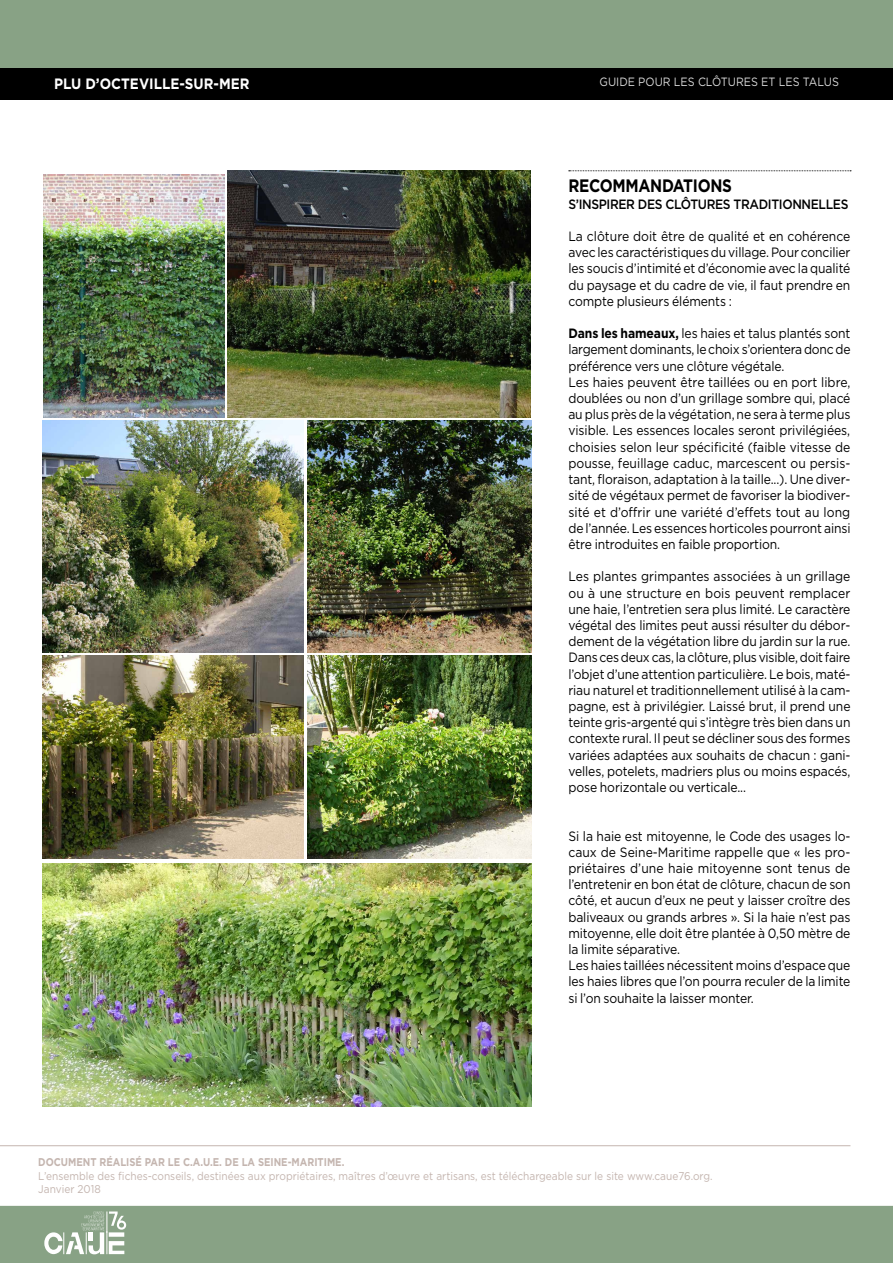
<style>
.page{position:relative;width:893px;height:1263px;background:#fff}
.page>*{position:absolute;margin:0;border:0;box-sizing:border-box;transform-origin:0 0}
.t1{font:700 18px "Gotham";letter-spacing:-.02em;color:#000;scale:.85 1}
.t2{font:700 15px "Gotham";color:#fff;scale:.9 1}
.t3{font:13.5px/16.2px "Gotham";letter-spacing:-.01em;color:#000;text-align:justify;scale:.9 1}
.t4{font:500 13.5px "Gotham";letter-spacing:-.03em;color:#000;scale:.9 1}
.t5{font:12px "Gotham";color:#dadada;scale:.9 1}
.t6{font:11.25px/13.5px "Gotham";color:#c4b5af;scale:.9 1}
.t7{font:700 11.25px "Gotham";color:#c4b5af;scale:.85 1}
.s1{font-weight:700}
</style>
<div class="page">
<div style="left:0;top:0;width:893px;height:68px;background:#88a285"></div>
<div style="left:0;top:68px;width:893px;height:32px;background:#000"></div>
<div style="left:0;top:1205px;width:893px;height:58px;background:#88a285"></div>
<hr style="left:0;top:1145px;width:850px;height:1px;background:#c4b5af">
<svg style="left:44px;top:1211px;width:82px;height:43px"></svg>
<svg style="left:569px;top:170px;width:282px;height:1px"></svg>
<img style="left:43px;top:175px;width:182px;height:242px">
<img style="left:228px;top:170px;width:302px;height:247px">
<img style="left:43px;top:420px;width:261px;height:232px">
<img style="left:307px;top:420px;width:224px;height:232px">
<img style="left:43px;top:863px;width:488px;height:244px">
<img style="left:307px;top:656px;width:224px;height:203px">
<img style="left:43px;top:656px;width:261px;height:203px">
<p class="t2" style="left:54px;top:74px;width:219px">PLU D’OCTEVILLE-SUR-MER</p>
<p class="t5" style="left:600px;top:74px;width:268px">GUIDE POUR LES CLÔTURES ET LES TALUS</p>
<h1 class="t1" style="left:568px;top:174px;width:194px">RECOMMANDATIONS</h1>
<p class="t4" style="left:568px;top:195px;width:313px">S’INSPIRER DES CLÔTURES TRADITIONNELLES</p>
<p class="t3" style="left:568px;top:228px;width:315px">La clôture doit être de qualité et en cohérence avec les caractéristiques du village. Pour concilier les soucis d’intimité et d’économie avec la qualité du paysage et du cadre de vie, il faut prendre en compte plusieurs éléments :</p>
<p class="t3" style="left:568px;top:325px;width:315px;text-align:left"><span class="s1">Dans les hameaux,</span> les haies et talus plantés sont largement dominants, le choix s’orientera donc de préférence vers une clôture végétale.<br>Les haies peuvent être taillées ou en port libre, doublées ou non d’un grillage sombre qui, placé au plus près de la végétation, ne sera à terme plus visible. Les essences locales seront privilégiées, choisies selon leur spécificité (faible vitesse de pousse, feuillage caduc, marcescent ou persis&shy;tant, floraison, adaptation à la taille...). Une diver&shy;sité de végétaux permet de favoriser la biodiver&shy;sité et d’offrir une variété d’effets tout au long de l’année. Les essences horticoles pourront ainsi être introduites en faible proportion.</p>
<p class="t3" style="left:568px;top:568px;width:315px">Les plantes grimpantes associées à un grillage ou à une structure en bois peuvent remplacer une haie, l’entretien sera plus limité. Le caractère végétal des limites peut aussi résulter du débor&shy;dement de la végétation libre du jardin sur la rue.<br>Dans ces deux cas, la clôture, plus visible, doit faire l’objet d’une attention particulière. Le bois, maté&shy;riau naturel et traditionnellement utilisé à la cam&shy;pagne, est à privilégier. Laissé brut, il prend une teinte gris-argenté qui s’intègre très bien dans un contexte rural. Il peut se décliner sous des formes variées adaptées aux souhaits de chacun : gani&shy;velles, potelets, madriers plus ou moins espacés, pose horizontale ou verticale...</p>
<p class="t3" style="left:568px;top:827px;width:315px;text-align:left">Si la haie est mitoyenne, le Code des usages lo&shy;caux de Seine-Maritime rappelle que « les pro&shy;priétaires d’une haie mitoyenne sont tenus de l’entretenir en bon état de clôture, chacun de son côté, et aucun d’eux ne peut y laisser croître des baliveaux ou grands arbres ». Si la haie n’est pas mitoyenne, elle doit être plantée à 0,50 mètre de la limite séparative.<br>Les haies taillées nécessitent moins d’espace que les haies libres que l’on pourra reculer de la limite si l’on souhaite la laisser monter.</p>
<p class="t7" style="left:38px;top:1155px;width:362px">DOCUMENT RÉALISÉ PAR LE C.A.U.E. DE LA SEINE-MARITIME.</p>
<p class="t6" style="left:38px;top:1169px;width:751px">L’ensemble des fiches-conseils, destinées aux propriétaires, maîtres d’œuvre et artisans, est téléchargeable sur le site www.caue76.org.<br>Janvier 2018</p>
</div>
